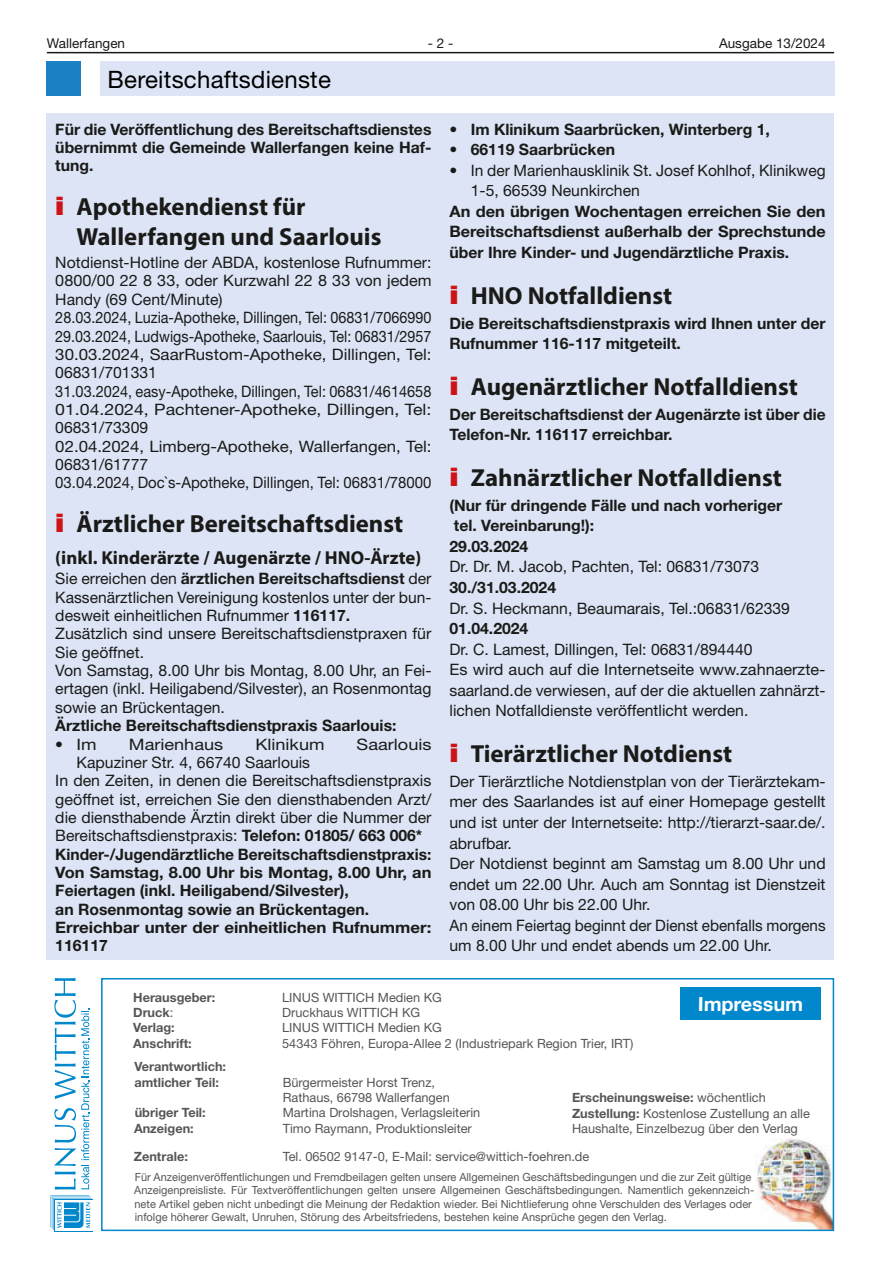
<style>
.page{position:relative;width:881px;height:1263px;background:#fff}
.page>*{position:absolute;margin:0;border:0;box-sizing:border-box;transform-origin:0 0}
.t1{font:700 24.75px/30.8px "Myriad Pro";color:#1a1a18}
.t2{font:24px "Kfnpmh Kqdgkd Helvetica Neue";letter-spacing:.01em;color:#000}
.t3{font:700 19.5px "Helvetica Neue LT";color:#fff}
.t4{font:700 18.75px "Myriad Pro";color:#1a1a18}
.t5{font:15.75px/18.3px "Helvetica Neue LT";color:#1a1a18}
.t6{font:700 15.75px/18.3px "Helvetica Neue LT";color:#1a1a18}
.t7{font:700 15.75px/20.5px "Helvetica Neue LT";color:#1a1a18;text-align:justify;scale:1.04 1}
.t8{font:15.75px "Helvetica Neue LT";color:#1a1a18;scale:1.15 1}
.t9{font:13.5px "Helvetica Neue LT";color:#1a1a18}
.t10{font:12.75px/15.3px "Helvetica Neue LT";color:#565655}
.t11{font:700 12.75px/15.3px "Helvetica Neue LT";color:#565655}
.t12{font:11.25px/13.5px "Helvetica Neue LT";color:#565655}
.s1{font-family:"Helvetica Neue LT";font-weight:900;font-stretch:expanded;color:#cd1316}
.s2{font-weight:700}
.s3{font-weight:400}
</style>
<div class="page">
<hr style="left:47px;top:52px;width:786px;height:1px;background:#1a1a18">
<div style="left:47px;top:62px;width:34px;height:34px;background:#1c81c4"></div>
<div style="left:100px;top:62px;width:733px;height:34px;background:#dce4f5"></div>
<div style="left:47px;top:114px;width:786px;height:846px;background:#dce4f5"></div>
<img style="left:755px;top:1138px;width:75px;height:90px">
<div style="left:101px;top:978px;width:732px;height:253px;border:2px solid #0087cc"></div>
<svg style="left:51px;top:1195px;width:41px;height:35px"></svg>
<svg style="left:54px;top:978px;width:35px;height:211px"></svg>
<div style="left:680px;top:987px;width:140px;height:33px;background:#0087cc"></div>
<p class="t9" style="left:47px;top:35px;width:80px">Wallerfangen</p>
<p class="t9" style="left:427px;top:35px;width:27px">- 2 -</p>
<p class="t9" style="left:718px;top:35px;width:108px">Ausgabe 13/2024</p>
<h2 class="t2" style="left:107px;top:65px;width:225px">Bereitschaftsdienste</h2>
<p class="t6" style="left:55px;top:119px;width:377px;text-align:justify">Für die Veröffentlichung des Bereitschaftsdienstes übernimmt die Gemeinde Wallerfangen keine Haf&shy;tung.</p>
<h1 class="t1" style="left:77px;top:190px;width:306px;text-indent:-21px"><span class="s1">i</span> Apothekendienst für<br>Wallerfangen und Saarlouis</h1>
<p class="t5" style="left:55px;top:253px;width:377px">Notdienst-Hotline der ABDA, kostenlose Rufnummer:<br>0800/00 22 8 33, oder Kurzwahl 22 8 33 von jedem Handy (69 Cent/Minute)<br>28.03.2024, Luzia-Apotheke, Dillingen, Tel: 06831/7066990<br>29.03.2024, Ludwigs-Apotheke, Saarlouis, Tel: 06831/2957<br>30.03.2024, SaarRustom-Apotheke, Dillingen, Tel:<br>06831/701331<br>31.03.2024, easy-Apotheke, Dillingen, Tel: 06831/4614658<br>01.04.2024, Pachtener-Apotheke, Dillingen, Tel:<br>06831/73309<br>02.04.2024, Limberg-Apotheke, Wallerfangen, Tel:<br>06831/61777<br>03.04.2024, Doc`s-Apotheke, Dillingen, Tel: 06831/78000</p>
<h1 class="t1" style="left:55px;top:507px;width:349px"><span class="s1">i</span> Ärztlicher Bereitschaftsdienst</h1>
<p class="t4" style="left:55px;top:545px;width:367px">(inkl. Kinderärzte / Augenärzte / HNO-Ärzte)</p>
<p class="t5" style="left:55px;top:569px;width:377px">Sie erreichen den <span class="s2">ärztlichen Bereitschaftsdienst</span> der Kassenärztlichen Vereinigung kostenlos unter der bun&shy;desweit einheitlichen Rufnummer <span class="s2">116117.<br></span>Zusätzlich sind unsere Bereitschaftsdienstpraxen für Sie geöffnet.<br>Von Samstag, 8.00 Uhr bis Montag, 8.00 Uhr, an Fei&shy;ertagen (inkl. Heiligabend/Silvester), an Rosenmontag sowie an Brückentagen.</p>
<p class="t6" style="left:55px;top:716px;width:342px">Ärztliche Bereitschaftsdienstpraxis Saarlouis:</p>
<p class="t5" style="left:55px;top:734px;width:43px">• Im</p>
<p class="t8" style="left:129px;top:734px;width:83px">Marienhaus</p>
<p class="t8" style="left:255px;top:734px;width:62px">Klinikum</p>
<p class="t8" style="left:356px;top:734px;width:67px">Saarlouis</p>
<p class="t6" style="left:55px;top:753px;width:377px;text-indent:21px"><span class="s3">Kapuziner Str. 4, 66740 Saarlouis<br>In den Zeiten, in denen die Bereitschaftsdienstpraxis geöffnet ist, erreichen Sie den diensthabenden Arzt/ die diensthabende Ärztin direkt über die Nummer der Bereitschaftsdienstpraxis:</span> Telefon: 01805/ 663 006* Kinder-/Jugendärztliche Bereitschaftsdienstpraxis:<br>Von Samstag, 8.00 Uhr bis Montag, 8.00 Uhr, an Feiertagen (inkl. Heiligabend/Silvester),<br>an Rosenmontag sowie an Brückentagen.<br>Erreichbar unter der einheitlichen Rufnummer:<br>116117</p>
<p class="t6" style="left:449px;top:119px;width:322px">• Im Klinikum Saarbrücken, Winterberg 1,</p>
<p class="t6" style="left:449px;top:140px;width:167px">• 66119 Saarbrücken</p>
<p class="t5" style="left:470px;top:160px;width:356px;line-height:20.5px;text-indent:-21px">• In der Marienhausklinik St. Josef Kohlhof, Klinikweg<br>1-5, 66539 Neunkirchen</p>
<p class="t7" style="left:449px;top:201px;width:363px">An den übrigen Wochentagen erreichen Sie den Bereitschaftsdienst außerhalb der Sprechstunde über Ihre Kinder- und Jugendärztliche Praxis.</p>
<h1 class="t1" style="left:449px;top:279px;width:224px"><span class="s1">i</span> HNO Notfalldienst</h1>
<p class="t6" style="left:449px;top:312px;width:377px;line-height:20.5px">Die Bereitschaftsdienstpraxis wird Ihnen unter der<br>Rufnummer 116-117 mitgeteilt.</p>
<h1 class="t1" style="left:449px;top:370px;width:350px"><span class="s1">i</span> Augenärztlicher Notfalldienst</h1>
<p class="t6" style="left:449px;top:403px;width:377px;line-height:20.5px">Der Bereitschaftsdienst der Augenärzte ist über die<br>Telefon-Nr. 116117 erreichbar.</p>
<h1 class="t1" style="left:449px;top:461px;width:334px"><span class="s1">i</span> Zahnärztlicher Notfalldienst</h1>
<p class="t6" style="left:449px;top:494px;width:334px;line-height:20.5px">(Nur für dringende Fälle und nach vorheriger tel. Vereinbarung!):<br>29.03.2024</p>
<p class="t5" style="left:449px;top:557px;width:311px">Dr. Dr. M. Jacob, Pachten, Tel: 06831/73073</p>
<p class="t6" style="left:449px;top:578px;width:108px">30./31.03.2024</p>
<p class="t5" style="left:449px;top:599px;width:342px">Dr. S. Heckmann, Beaumarais, Tel.:06831/62339</p>
<p class="t6" style="left:449px;top:619px;width:80px">01.04.2024</p>
<p class="t5" style="left:449px;top:639px;width:377px;line-height:20.5px">Dr. C. Lamest, Dillingen, Tel: 06831/894440<br>Es wird auch auf die Internetseite www.zahnaerzte&shy;saarland.de verwiesen, auf der die aktuellen zahnärzt&shy;lichen Notfalldienste veröffentlicht werden.</p>
<h1 class="t1" style="left:449px;top:737px;width:284px"><span class="s1">i</span> Tierärztlicher Notdienst</h1>
<p class="t5" style="left:449px;top:771px;width:377px;line-height:20.5px">Der Tierärztliche Notdienstplan von der Tierärztekam&shy;mer des Saarlandes ist auf einer Homepage gestellt und ist unter der Internetseite: http://tierarzt-saar.de/. abrufbar.<br>Der Notdienst beginnt am Samstag um 8.00 Uhr und endet um 22.00 Uhr. Auch am Sonntag ist Dienstzeit von 08.00 Uhr bis 22.00 Uhr.<br>An einem Feiertag beginnt der Dienst ebenfalls morgens um 8.00 Uhr und endet abends um 22.00 Uhr.</p>
<p class="t11" style="left:133px;top:989px;width:84px">Herausgeber:</p>
<p class="t10" style="left:282px;top:989px;width:161px">LINUS WITTICH Medien KG</p>
<p class="t11" style="left:133px;top:1005px;width:42px">Druck<span class="s3">:</span></p>
<p class="t10" style="left:282px;top:1005px;width:139px">Druckhaus WITTICH KG</p>
<p class="t11" style="left:133px;top:1020px;width:43px">Verlag:</p>
<p class="t10" style="left:282px;top:1020px;width:161px">LINUS WITTICH Medien KG</p>
<p class="t11" style="left:133px;top:1035px;width:60px">Anschrift:</p>
<p class="t10" style="left:282px;top:1035px;width:352px">54343 Föhren, Europa-Allee 2 (Industriepark Region Trier, IRT)</p>
<p class="t3" style="left:697px;top:992px;width:107px">Impressum</p>
<p class="t11" style="left:134px;top:1059px;width:93px">Verantwortlich: amtlicher Teil:</p>
<p class="t10" style="left:283px;top:1074px;width:168px">Bürgermeister Horst Trenz,<br>Rathaus, 66798 Wallerfangen</p>
<p class="t11" style="left:135px;top:1105px;width:73px">übriger Teil:</p>
<p class="t10" style="left:283px;top:1105px;width:199px">Martina Drolshagen, Verlagsleiterin</p>
<p class="t11" style="left:134px;top:1120px;width:61px">Anzeigen:</p>
<p class="t10" style="left:283px;top:1120px;width:190px">Timo Raymann, Produktionsleiter</p>
<p class="t10" style="left:571px;top:1090px;width:239px"><span class="s2">Erscheinungsweise:</span> wöchentlich<br><span class="s2">Zustellung:</span> Kostenlose Zustellung an alle<br>Haushalte, Einzelbezug über den Verlag</p>
<p class="t11" style="left:134px;top:1148px;width:56px">Zentrale:</p>
<p class="t10" style="left:283px;top:1148px;width:308px">Tel. 06502 9147-0, E-Mail: service@wittich-foehren.de</p>
<p class="t12" style="left:134px;top:1170px;width:621px">Für Anzeigenveröffentlichungen und Fremdbeilagen gelten unsere Allgemeinen Geschäftsbedingungen und die zur Zeit gültige Anzeigenpreisliste. Für Textveröffentlichungen gelten unsere Allgemeinen Geschäftsbedingungen. Namentlich gekennzeich&shy;nete Artikel geben nicht unbedingt die Meinung der Redaktion wieder. Bei Nichtlieferung ohne Verschulden des Verlages oder infolge höherer Gewalt, Unruhen, Störung des Arbeitsfriedens, bestehen keine Ansprüche gegen den Verlag.</p>
</div>
